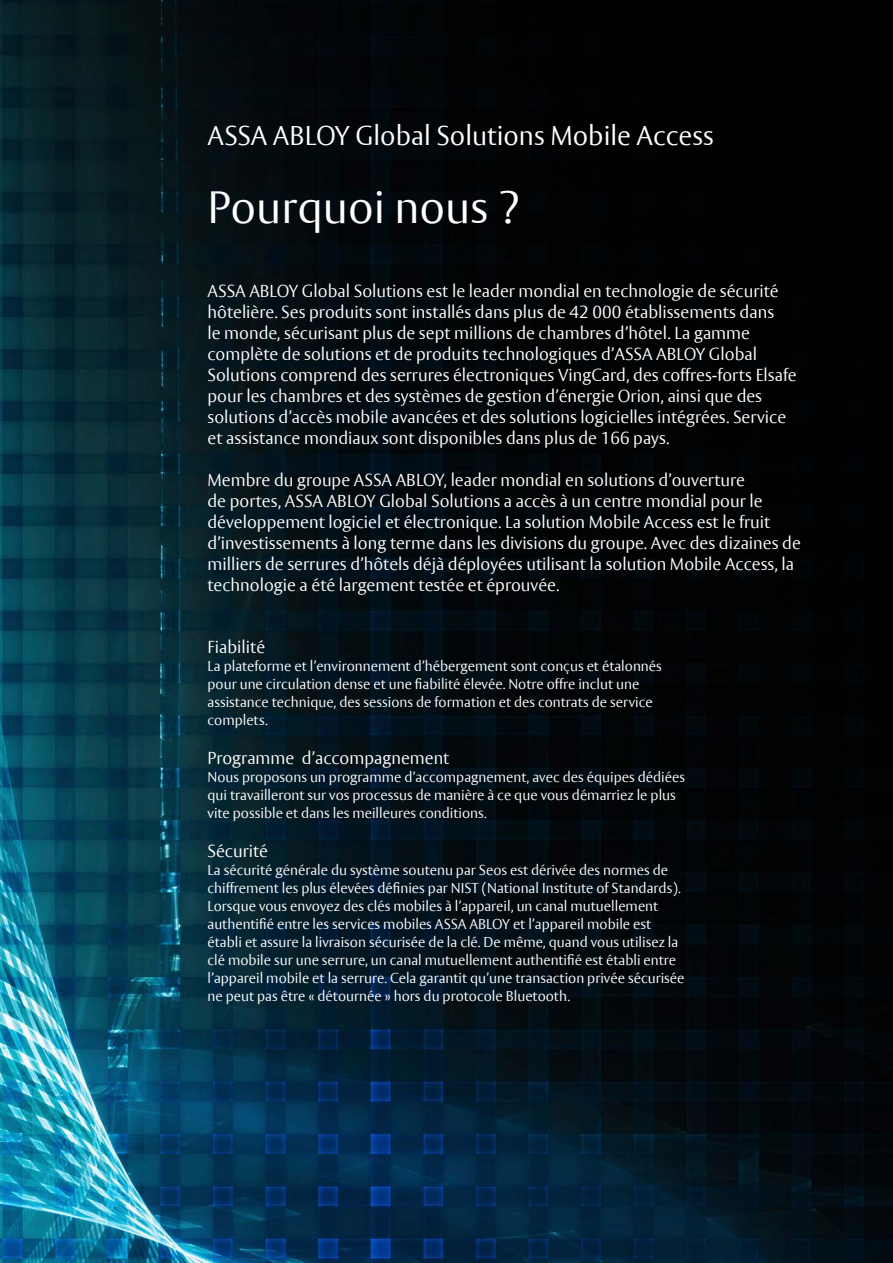
<style>
.page{position:relative;width:893px;height:1263px;background:#fff}
.page>*{position:absolute;margin:0;border:0;box-sizing:border-box;transform-origin:0 0}
.Headline_Vesta_Light{font:300 45px "ASSA Vesta";color:#fff}
.Headline_Vesta_Light-2{font:300 27px "ASSA Vesta";color:#fff}
.Ingress_11_5_14{font:300 17.25px/21px "ASSA Vesta";color:#fff}
.Vesta_Light_9_5_12{font:300 14.25px/18px "ASSA Vesta";color:#fff}
</style>
<div class="page">
<img style="left:0;top:0;width:893px;height:1263px">
<p class="Headline_Vesta_Light-2" style="left:207px;top:119px;width:508px">ASSA ABLOY Global Solutions Mobile Access</p>
<p class="Headline_Vesta_Light" style="left:207px;top:180px;width:314px">Pourquoi nous ?</p>
<p class="Ingress_11_5_14" style="left:207px;top:282px;width:591px">ASSA ABLOY Global Solutions est le leader mondial en technologie de sécurité hôtelière. Ses produits sont installés dans plus de 42 000 établissements dans<br>le monde, sécurisant plus de sept millions de chambres d’hôtel. La gamme complète de solutions et de produits technologiques d’ASSA ABLOY Global Solutions comprend des serrures électroniques VingCard, des coffres-forts Elsafe pour les chambres et des systèmes de gestion d’énergie Orion, ainsi que des solutions d’accès mobile avancées et des solutions logicielles intégrées. Service et assistance mondiaux sont disponibles dans plus de 166 pays.</p>
<p class="Ingress_11_5_14" style="left:207px;top:471px;width:595px">Membre du groupe ASSA ABLOY, leader mondial en solutions d’ouverture<br>de portes, ASSA ABLOY Global Solutions a accès à un centre mondial pour le développement logiciel et électronique. La solution Mobile Access est le fruit d’investissements à long terme dans les divisions du groupe. Avec des dizaines de milliers de serrures d’hôtels déjà déployées utilisant la solution Mobile Access, la technologie a été largement testée et éprouvée.</p>
<p class="Ingress_11_5_14" style="left:207px;top:638px;width:59px">Fiabilité</p>
<p class="Vesta_Light_9_5_12" style="left:207px;top:658px;width:456px">La plateforme et l’environnement d’hébergement sont conçus et étalonnés pour une circulation dense et une fiabilité élevée. Notre offre inclut une assistance technique, des sessions de formation et des contrats de service complets.</p>
<p class="Ingress_11_5_14" style="left:207px;top:749px;width:243px">Programme d’accompagnement</p>
<p class="Vesta_Light_9_5_12" style="left:207px;top:769px;width:479px">Nous proposons un programme d’accompagnement, avec des équipes dédiées qui travailleront sur vos processus de manière à ce que vous démarriez le plus vite possible et dans les meilleures conditions.</p>
<p class="Ingress_11_5_14" style="left:207px;top:842px;width:62px">Sécurité</p>
<p class="Vesta_Light_9_5_12" style="left:207px;top:862px;width:479px">La sécurité générale du système soutenu par Seos est dérivée des normes de chiffrement les plus élevées définies par NIST (National Institute of Standards).<br>Lorsque vous envoyez des clés mobiles à l’appareil, un canal mutuellement authentifié entre les services mobiles ASSA ABLOY et l’appareil mobile est établi et assure la livraison sécurisée de la clé. De même, quand vous utilisez la clé mobile sur une serrure, un canal mutuellement authentifié est établi entre l’appareil mobile et la serrure. Cela garantit qu’une transaction privée sécurisée ne peut pas être « détournée » hors du protocole Bluetooth.</p>
</div>
